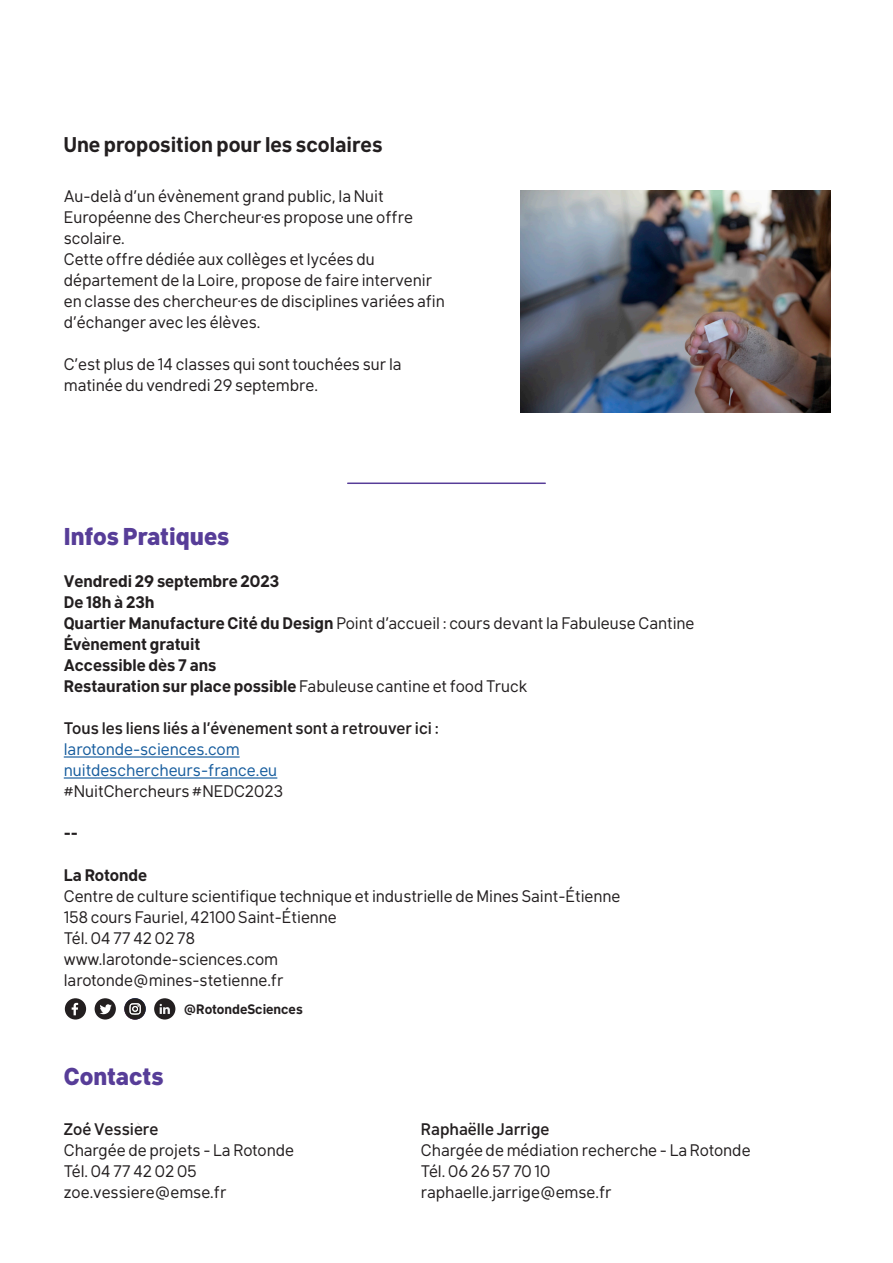
<style>
.page{position:relative;width:893px;height:1263px;background:#fff}
.page>*{position:absolute;margin:0;border:0;box-sizing:border-box;transform-origin:0 0}
.t1{font:800 24px "Klima";color:#573d98}
.t2{font:700 21px "Klima";color:#231f20}
.t3{font:16.5px/21px "Klima";color:#231f20}
.t4{font:700 16.5px/21px "Klima";color:#231f20}
.t5{font:500 16.5px "Klima";color:#231f20}
.t6{font:16.5px "Klima";color:#175d9e}
.texte_courant{font:700 13.5px "Klima";color:#231f20}
.s1{font-weight:400}
</style>
<div class="page">
<hr style="left:64px;top:756px;width:176px;height:1px;background:#175d9e">
<hr style="left:64px;top:777px;width:213px;height:1px;background:#175d9e">
<div style="left:65px;top:998px;width:21px;height:21px;background:#231f20;border-radius:50%"></div>
<svg style="left:72px;top:1003px;width:6px;height:12px"></svg>
<div style="left:95px;top:998px;width:21px;height:21px;background:#231f20;border-radius:50%"></div>
<svg style="left:100px;top:1004px;width:12px;height:10px"></svg>
<div style="left:124px;top:998px;width:22px;height:21px;background:#231f20;border-radius:11px"></div>
<svg style="left:129px;top:1003px;width:12px;height:11px"></svg>
<div style="left:154px;top:998px;width:21px;height:21px;background:#231f20;border-radius:50%"></div>
<svg style="left:160px;top:1004px;width:10px;height:10px"></svg>
<img style="left:520px;top:190px;width:310px;height:222px">
<hr style="left:348px;top:482px;width:197px;height:2px;background:#573d98">
<p class="t2" style="left:64px;top:129px;width:320px">Une proposition pour les scolaires</p>
<p class="t3" style="left:64px;top:184px;width:351px">Au-delà d’un évènement grand public, la Nuit<br>Européenne des Chercheur·es propose une offre scolaire.</p>
<p class="t3" style="left:64px;top:247px;width:382px">Cette offre dédiée aux collèges et lycées du département de la Loire, propose de faire intervenir en classe des chercheur·es de disciplines variées afin d’échanger avec les élèves.</p>
<p class="t3" style="left:64px;top:352px;width:339px">C’est plus de 14 classes qui sont touchées sur la matinée du vendredi 29 septembre.</p>
<p class="t1" style="left:64px;top:518px;width:167px">Infos Pratiques</p>
<p class="t4" style="left:64px;top:570px;width:632px">Vendredi 29 septembre 2023<br>De 18h à 23h<br>Quartier Manufacture Cité du Design <span class="s1">Point d’accueil : cours devant la Fabuleuse Cantine</span></p>
<p class="t4" style="left:64px;top:633px;width:138px">Évènement gratuit</p>
<p class="t4" style="left:64px;top:654px;width:154px">Accessible dès 7 ans</p>
<p class="t4" style="left:64px;top:675px;width:465px">Restauration sur place possible <span class="s1">Fabuleuse cantine et food Truck</span></p>
<p class="t5" style="left:64px;top:716px;width:377px">Tous les liens liés à l’évènement sont à retrouver ici :</p>
<p class="t6" style="left:64px;top:737px;width:177px">larotonde-sciences.com</p>
<p class="t6" style="left:64px;top:758px;width:215px">nuitdeschercheurs-france.eu</p>
<p class="t3" style="left:64px;top:780px;width:221px">#NuitChercheurs #NEDC2023</p>
<p class="t4" style="left:64px;top:822px;width:16px">--</p>
<p class="t4" style="left:64px;top:864px;width:85px">La Rotonde</p>
<p class="t3" style="left:64px;top:885px;width:558px">Centre de culture scientifique technique et industrielle de Mines Saint-Étienne</p>
<p class="t3" style="left:64px;top:906px;width:275px">158 cours Fauriel, 42100 Saint-Étienne</p>
<p class="t3" style="left:64px;top:927px;width:133px">Tél. 04 77 42 02 78</p>
<p class="t3" style="left:64px;top:948px;width:216px">www.larotonde-sciences.com</p>
<p class="t3" style="left:64px;top:969px;width:221px">larotonde@mines-stetienne.fr</p>
<p class="texte_courant" style="left:184px;top:999px;width:120px">@RotondeSciences</p>
<p class="t1" style="left:64px;top:1058px;width:101px">Contacts</p>
<p class="t5" style="left:64px;top:1116px;width:96px">Zoé Vessière</p>
<p class="t3" style="left:64px;top:1138px;width:232px">Chargée de projets - La Rotonde</p>
<p class="t3" style="left:64px;top:1159px;width:134px">Tél. 04 77 42 02 05</p>
<p class="t3" style="left:64px;top:1180px;width:164px">zoe.vessiere@emse.fr</p>
<p class="t5" style="left:421px;top:1116px;width:130px">Raphaëlle Jarrige</p>
<p class="t3" style="left:421px;top:1138px;width:331px">Chargée de médiation recherche - La Rotonde</p>
<p class="t3" style="left:421px;top:1159px;width:131px">Tél. 06 26 57 70 10</p>
<p class="t3" style="left:421px;top:1180px;width:192px">raphaelle.jarrige@emse.fr</p>
</div>
